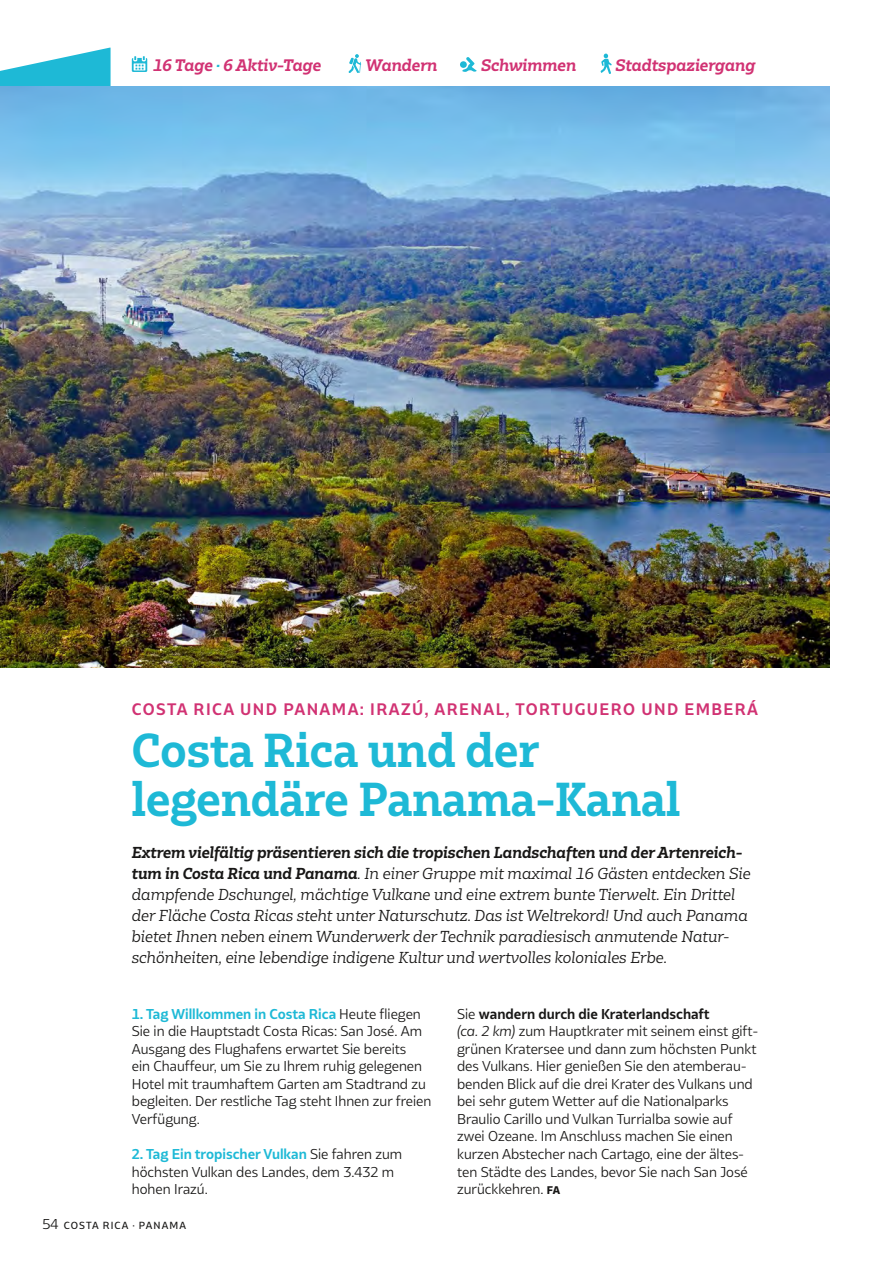
<style>
.page{position:relative;width:893px;height:1263px;background:#fff}
.page>*{position:absolute;margin:0;border:0;box-sizing:border-box;transform-origin:0 0}
.t1{font:700 45px/49.5px "Bw Glenn Slab";color:#1eb9d6}
.t2{font:700 15.75px "Bw Glenn Sans";letter-spacing:.09em;color:#d13273}
.t3{font:italic 700 15.75px "Bw Glenn Slab";color:#d13273}
.t4{font:italic 15px/21px "Bw Glenn Slab";color:#181716}
.t5{font:13.5px/17.5px "Bw Glenn Sans";color:#181716}
.t6{font:500 9.75px "Bw Glenn Sans";letter-spacing:.115em;color:#181716}
.s1{color:#1eb9d6}
.s2{font-weight:700}
.s3{font-weight:700;color:#1eb9d6}
.s4{font-weight:400;font-size:13.5px}
.s5{font-style:italic}
.s6{font-weight:800;font-size:10.5px}
</style>
<div class="page">
<svg style="left:0;top:48px;width:111px;height:38px"></svg>
<svg style="left:132px;top:56px;width:15px;height:16px"></svg>
<svg style="left:348px;top:54px;width:13px;height:19px"></svg>
<img style="left:0;top:86px;width:829px;height:581px">
<svg style="left:460px;top:57px;width:17px;height:15px"></svg>
<svg style="left:600px;top:54px;width:12px;height:20px"></svg>
<p class="t3" style="left:153px;top:55px;width:169px">16 Tage <span class="s1">·</span> 6 Aktiv-Tage</p>
<p class="t3" style="left:366px;top:55px;width:73px">Wandern</p>
<p class="t3" style="left:481px;top:55px;width:97px">Schwimmen</p>
<p class="t3" style="left:615px;top:55px;width:141px">Stadtspaziergang</p>
<p class="t2" style="left:132px;top:699px;width:628px">COSTA RICA UND PANAMA: IRAZÚ, ARENAL, TORTUGUERO UND EMBERÁ</p>
<h1 class="t1" style="left:132px;top:724px;width:550px">Costa Rica und der legendäre Panama-Kanal</h1>
<p class="t4" style="left:132px;top:842px;width:620px"><span class="s2">Extrem vielfältig präsentieren sich die tropischen Landschaften und der Artenreich&shy;tum in Costa Rica und Panama</span>. In einer Gruppe mit maximal 16 Gästen entdecken Sie dampfende Dschungel, mächtige Vulkane und eine extrem bunte Tierwelt. Ein Drittel der Fläche Costa Ricas steht unter Naturschutz. Das ist Weltrekord! Und auch Panama bietet Ihnen neben einem Wunderwerk der Technik paradiesisch anmutende Natur&shy;schönheiten, eine lebendige indigene Kultur und wertvolles koloniales Erbe.</p>
<p class="t5" style="left:132px;top:1005px;width:301px"><span class="s3">1. Tag Willkommen in Costa Rica</span> Heute fliegen Sie in die Hauptstadt Costa Ricas: San José. Am Ausgang des Flughafens erwartet Sie bereits<br>ein Chauffeur, um Sie zu Ihrem ruhig gelegenen Hotel mit traumhaftem Garten am Stadtrand zu begleiten. Der restliche Tag steht Ihnen zur freien Verfügung.</p>
<p class="t5" style="left:132px;top:1145px;width:272px"><span class="s3">2. Tag Ein tropischer Vulkan</span> Sie fahren zum höchsten Vulkan des Landes, dem 3.432 m hohen Irazú.</p>
<p class="t6" style="left:43px;top:1219px;width:145px"><span class="s4">54</span> COSTA RICA · PANAMA</p>
<p class="t5" style="left:457px;top:1005px;width:303px">Sie <span class="s2">wandern durch die Kraterlandschaft<br></span><span class="s5">(ca. 2 km)</span> zum Hauptkrater mit seinem einst gift&shy;grünen Kratersee und dann zum höchsten Punkt des Vulkans. Hier genießen Sie den atemberau&shy;benden Blick auf die drei Krater des Vulkans und bei sehr gutem Wetter auf die Nationalparks Braulio Carillo und Vulkan Turrialba sowie auf zwei Ozeane. Im Anschluss machen Sie einen kurzen Abstecher nach Cartago, eine der ältes&shy;ten Städte des Landes, bevor Sie nach San José zurückkehren. <span class="s6">FA</span></p>
</div>
